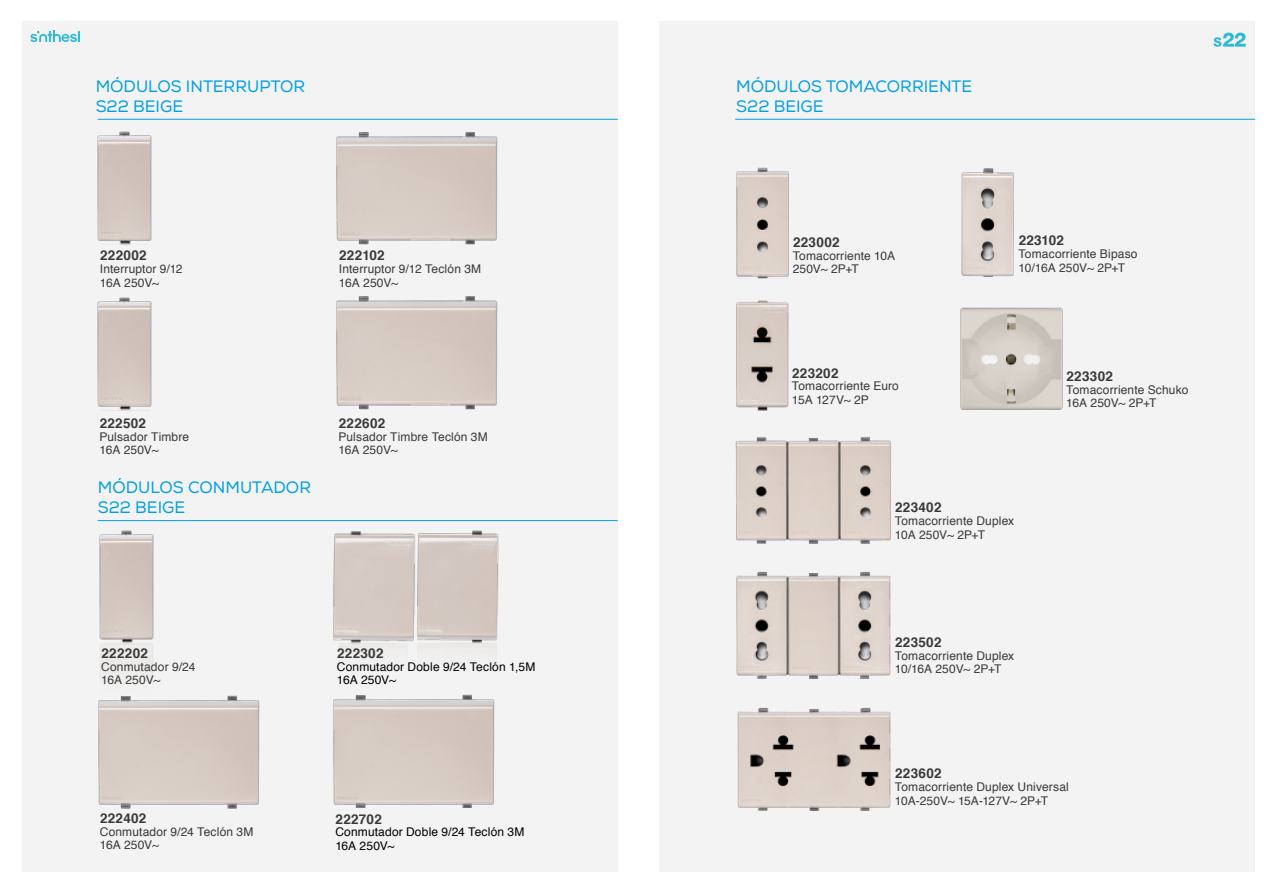
<style>
.page{position:relative;width:1276px;height:893px;background:#fff}
.page>*{position:absolute;margin:0;border:0;box-sizing:border-box;transform-origin:0 0}
.t1{font:16.5px/19.8px "Nexa";color:#009fe3}
.t2{font:700 13.5px "Helvetica";letter-spacing:.02em;color:#393938}
.t3{font:12px/13.5px "Helvetica";letter-spacing:.01em;color:#393938}
.t4{font:12px/13.5px "Helvetica";letter-spacing:.01em;color:#000}
</style>
<div class="page">
<div style="left:22px;top:21px;width:596px;height:851px;background:#f3f3f3"></div>
<div style="left:659px;top:21px;width:595px;height:851px;background:#f3f3f3"></div>
<img style="left:97px;top:118px;width:72px;height:126px">
<img style="left:97px;top:297px;width:55px;height:113px">
<img style="left:97px;top:520px;width:74px;height:150px">
<img style="left:321px;top:118px;width:192px;height:126px">
<img style="left:336px;top:296px;width:162px;height:113px">
<img style="left:333px;top:723px;width:162px;height:84px">
<img style="left:98px;top:695px;width:162px;height:113px">
<img style="left:403px;top:521px;width:107px;height:204px">
<img style="left:320px;top:521px;width:106px;height:202px">
<hr style="left:98px;top:119px;width:519px;height:1px;background:#009fe3">
<hr style="left:98px;top:520px;width:519px;height:1px;background:#009fe3">
<img style="left:736px;top:167px;width:53px;height:112px">
<img style="left:736px;top:300px;width:53px;height:111px">
<img style="left:961px;top:168px;width:53px;height:108px">
<img style="left:960px;top:307px;width:103px;height:103px">
<hr style="left:735px;top:119px;width:520px;height:1px;background:#009fe3">
<img style="left:735px;top:437px;width:156px;height:106px">
<img style="left:736px;top:571px;width:155px;height:107px">
<img style="left:737px;top:707px;width:154px;height:103px">
<svg style="left:1213px;top:33px;width:32px;height:14px"></svg>
<svg style="left:30px;top:31px;width:50px;height:11px"></svg>
<h1 class="t1" style="left:96px;top:77px;width:211px">MÓDULOS INTERRUPTOR<br>S22 BEIGE</h1>
<p class="t2" style="left:100px;top:245px;width:48px">222002</p>
<p class="t3" style="left:100px;top:263px;width:84px">Interruptor 9/12<br>16A 250V~</p>
<p class="t2" style="left:339px;top:245px;width:47px">222102</p>
<p class="t3" style="left:339px;top:263px;width:144px">Interruptor 9/12 Teclón 3M<br>16A 250V~</p>
<p class="t2" style="left:100px;top:412px;width:48px">222502</p>
<p class="t3" style="left:100px;top:430px;width:91px">Pulsador Timbre<br>16A 250V~</p>
<h1 class="t1" style="left:98px;top:478px;width:215px">MÓDULOS CONMUTADOR<br>S22 BEIGE</h1>
<p class="t2" style="left:339px;top:412px;width:48px">222602</p>
<p class="t3" style="left:338px;top:430px;width:151px">Pulsador Timbre Teclón 3M<br>16A 250V~</p>
<p class="t2" style="left:101px;top:642px;width:48px">222202</p>
<p class="t3" style="left:101px;top:660px;width:96px">Conmutador 9/24<br>16A 250V~</p>
<p class="t2" style="left:337px;top:642px;width:48px">222302</p>
<p class="t4" style="left:337px;top:660px;width:200px">Conmutador Doble 9/24 Teclón 1,5M<br>16A 250V~</p>
<p class="t2" style="left:100px;top:807px;width:48px">222402</p>
<p class="t2" style="left:335px;top:808px;width:48px">222702</p>
<p class="t3" style="left:100px;top:825px;width:155px">Conmutador 9/24 Teclón 3M<br>16A 250V~</p>
<p class="t4" style="left:335px;top:826px;width:190px">Conmutador Doble 9/24 Teclón 3M<br>16A 250V~</p>
<h1 class="t1" style="left:736px;top:77px;width:237px">MÓDULOS TOMACORRIENTE<br>S22 BEIGE</h1>
<p class="t2" style="left:793px;top:231px;width:48px">223002</p>
<p class="t2" style="left:1018px;top:230px;width:47px">223102</p>
<p class="t3" style="left:793px;top:249px;width:104px">Tomacorriente 10A<br>250V~ 2P+T</p>
<p class="t3" style="left:1018px;top:247px;width:121px">Tomacorriente Bipaso<br>10/16A 250V~ 2P+T</p>
<p class="t2" style="left:792px;top:362px;width:48px">223202</p>
<p class="t2" style="left:1066px;top:365px;width:48px">223302</p>
<p class="t3" style="left:792px;top:380px;width:108px">Tomacorriente Euro<br>15A 127V~ 2P</p>
<p class="t3" style="left:1066px;top:383px;width:124px">Tomacorriente Schuko<br>16A 250V~ 2P+T</p>
<p class="t2" style="left:895px;top:497px;width:48px">223402</p>
<p class="t3" style="left:895px;top:515px;width:121px">Tomacorriente Duplex<br>10A 250V~ 2P+T</p>
<p class="t2" style="left:895px;top:631px;width:48px">223502</p>
<p class="t3" style="left:895px;top:649px;width:121px">Tomacorriente Duplex<br>10/16A 250V~ 2P+T</p>
<p class="t2" style="left:895px;top:763px;width:48px">223602</p>
<p class="t3" style="left:895px;top:780px;width:175px">Tomacorriente Duplex Universal<br>10A-250V~ 15A-127V~ 2P+T</p>
</div>
